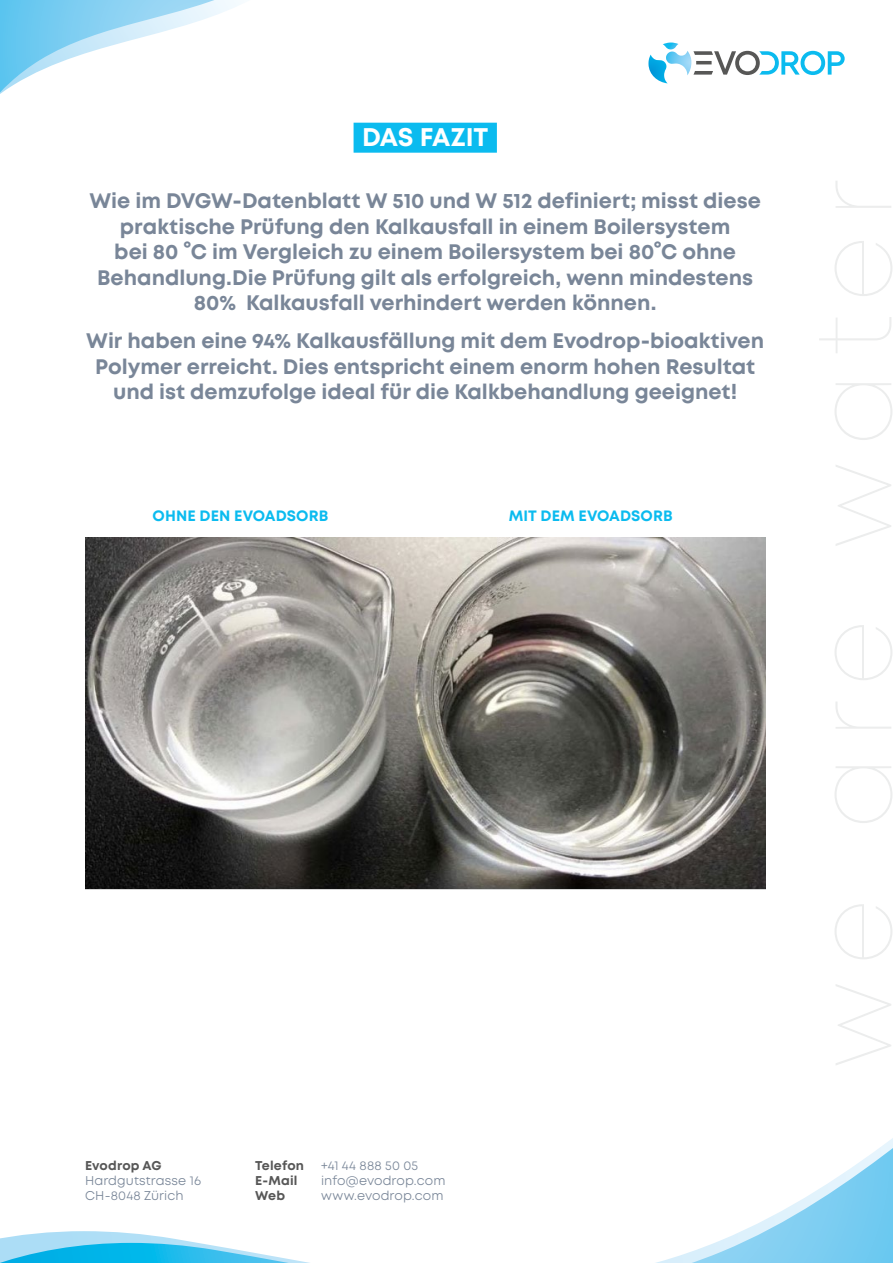
<style>
.page{position:relative;width:893px;height:1263px;background:#fff}
.page>*{position:absolute;margin:0;border:0;box-sizing:border-box;transform-origin:0 0}
.t1{font:700 25.5px "Mont";letter-spacing:-.015em;color:#fff}
.t2{font:700 21px/25.5px "Mont";color:#798698;text-align:center}
.t3{font:700 15px "Mont";letter-spacing:.005em;color:#0bbbef}
.t4{font:12.75px/15.3px "Mont";letter-spacing:.01em;color:#798698}
.t5{font:700 12.75px "Mont";letter-spacing:.015em;color:#575757}
</style>
<div class="page">
<svg style="left:0;top:1138px;width:893px;height:125px"></svg>
<svg style="left:0;top:0;width:240px;height:94px"></svg>
<svg style="left:693px;top:51px;width:152px;height:24px"></svg>
<img style="left:663px;top:43px;width:15px;height:6px">
<img style="left:666px;top:51px;width:25px;height:24px">
<img style="left:648px;top:55px;width:20px;height:28px">
<img style="left:85px;top:538px;width:680px;height:351px">
<div style="left:354px;top:123px;width:143px;height:30px;background:#0bbbef"></div>
<p class="t1" style="left:362px;top:121px;width:128px">DAS FAZIT</p>
<p class="t2" style="left:90px;top:188px;width:673px">Wie im DVGW-Datenblatt W 510 und W 512 definiert; misst diese praktische Prüfung den Kalkausfall in einem Boilersystem<br>bei 80 °C im Vergleich zu einem Boilersystem bei 80°C ohne Behandlung.Die Prüfung gilt als erfolgreich, wenn mindestens 80% Kalkausfall verhindert werden können.</p>
<p class="t2" style="left:86px;top:328px;width:679px">Wir haben eine 94% Kalkausfällung mit dem Evodrop-bioaktiven<br>Polymer erreicht. Dies entspricht einem enorm hohen Resultat und ist demzufolge ideal für die Kalkbehandlung geeignet!</p>
<p class="t3" style="left:153px;top:506px;width:177px">OHNE DEN EVOADSORB</p>
<p class="t3" style="left:509px;top:506px;width:165px">MIT DEM EVOADSORB</p>
<p class="t5" style="left:85px;top:1157px;width:78px">Evodrop AG</p>
<p class="t4" style="left:85px;top:1173px;width:117px">Hardgutstrasse 16<br>CH-8048 Zürich</p>
<p class="t5" style="left:255px;top:1157px;width:50px">Telefon</p>
<p class="t4" style="left:321px;top:1158px;width:98px">+41 44 888 50 05</p>
<p class="t5" style="left:255px;top:1172px;width:44px">E-Mail</p>
<p class="t4" style="left:321px;top:1173px;width:126px">info@evodrop.com</p>
<p class="t5" style="left:255px;top:1187px;width:31px">Web</p>
<p class="t4" style="left:321px;top:1188px;width:124px">www.evodrop.com</p>
</div>
